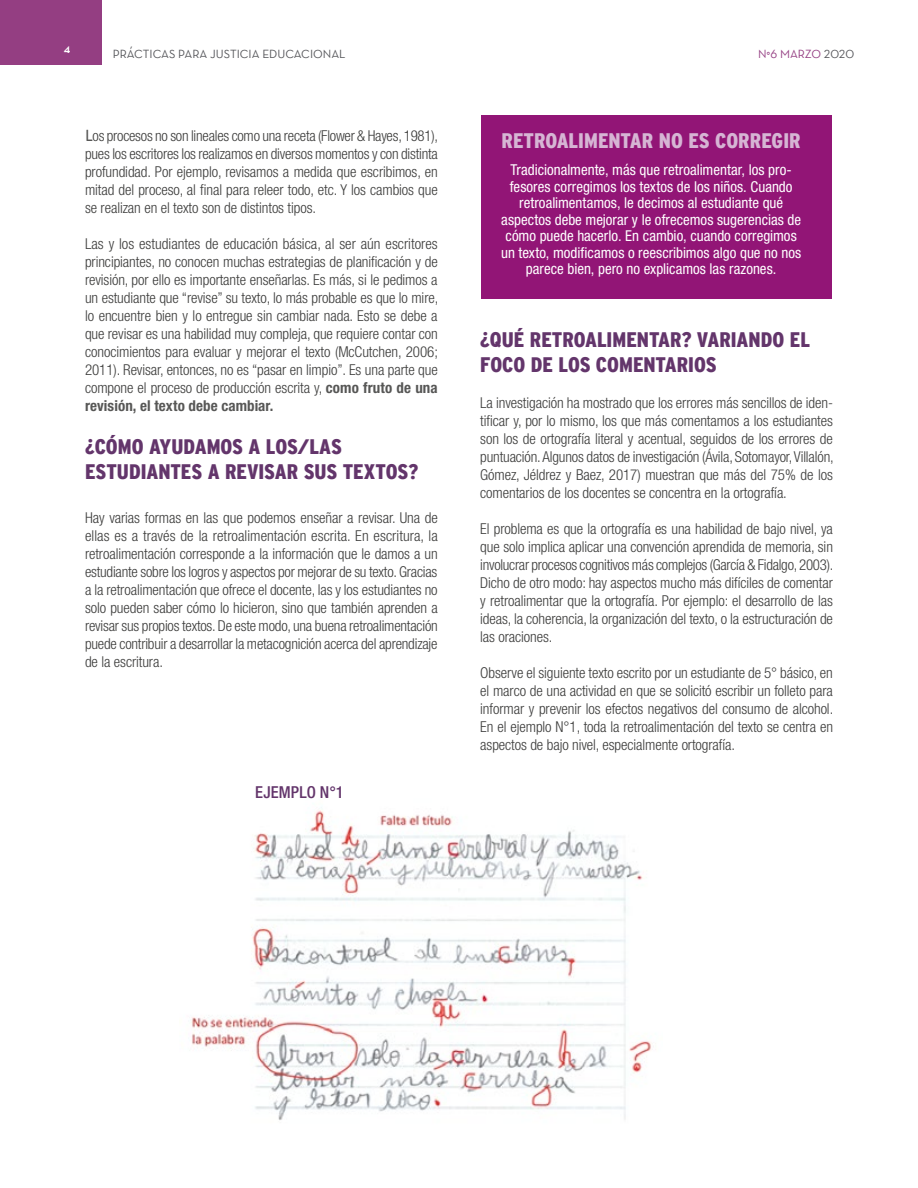
<style>
.page{position:relative;width:918px;height:1188px;background:#fff}
.page>*{position:absolute;margin:0;border:0;box-sizing:border-box;transform-origin:0 0}
.t1{font:900 21px/25.2px "Interstate Cond Mono";letter-spacing:-.005em;color:#63356b}
.t2{font:900 21px "Interstate Cond Mono";letter-spacing:-.005em;color:#d6b5d4}
.t3{font:500 condensed 16.5px "Helvetica Neue LT Std";letter-spacing:.005em;color:#63356b}
.t4{font:300 condensed 15px/18px "Helvetica Neue LT Std";letter-spacing:-.005em;color:#3c3c3b;text-align:justify}
.t5{font:condensed 15px/16.5px "Helvetica Neue LT Std";color:#fff;text-align:center}
.t6{font:13.5px "Neutra Text Demi SC";color:#fff}
.t7{font:12px "Neutra Text Book SC";color:#55565a}
.t8{font:12px "Neutra Text Book SC";letter-spacing:-.005em;color:#943e82}
.s1{font-family:"Neutra Text Book Alt"}
.s2{font-family:"Neutra Text Book Alt";color:#55565a}
.s3{font-family:"Calibri";font-weight:400;font-stretch:normal;font-size:18px;color:#575756}
.s4{font-weight:700;color:#575756}
</style>
<div class="page">
<div style="left:0;top:0;width:102px;height:64px;background:#943e82"></div>
<div style="left:481px;top:115px;width:351px;height:184px;background:#921576"></div>
<img style="left:191px;top:807px;width:460px;height:313px">
<p class="t6" style="left:64px;top:40px;width:8px">4</p>
<p class="t7" style="left:113px;top:46px;width:234px">PRÁCTICAS PARA JUSTICIA EDUCACIONAL</p>
<p class="t8" style="left:758px;top:47px;width:98px">N°<span class="s1">6</span> MARZO <span class="s2">2020</span></p>
<p class="t4" style="left:85px;top:127px;width:355px"><span class="s3">L</span>os procesos no son lineales como una receta (Flower &amp; Hayes, 1981), pues los escritores los realizamos en diversos momentos y con distinta profundidad. Por ejemplo, revisamos a medida que escribimos, en mitad del proceso, al final para releer todo, etc. Y los cambios que se realizan en el texto son de distintos tipos.</p>
<p class="t4" style="left:85px;top:235px;width:355px">Las y los estudiantes de educación básica, al ser aún escritores principiantes, no conocen muchas estrategias de planificación y de revisión, por ello es importante enseñarlas. Es más, si le pedimos a un estudiante que “revise” su texto, lo más probable es que lo mire, lo encuentre bien y lo entregue sin cambiar nada. Esto se debe a que revisar es una habilidad muy compleja, que requiere contar con conocimientos para evaluar y mejorar el texto (McCutchen, 2006; 2011). Revisar, entonces, no es “pasar en limpio”. Es una parte que compone el proceso de producción escrita y, <span class="s4">como fruto de una revisión, el texto debe cambiar.</span></p>
<h1 class="t1" style="left:85px;top:434px;width:335px">¿CÓMO AYUDAMOS A LOS/LAS<br>ESTUDIANTES A REVISAR SUS TEXTOS?</h1>
<p class="t4" style="left:85px;top:508px;width:354px">Hay varias formas en las que podemos enseñar a revisar. Una de ellas es a través de la retroalimentación escrita. En escritura, la retroalimentación corresponde a la información que le damos a un estudiante sobre los logros y aspectos por mejorar de su texto. Gracias a la retroalimentación que ofrece el docente, las y los estudiantes no solo pueden saber cómo lo hicieron, sino que también aprenden a revisar sus propios textos. De este modo, una buena retroalimentación puede contribuir a desarrollar la metacognición acerca del aprendizaje de la escritura.</p>
<p class="t3" style="left:255px;top:782px;width:90px">EJEMPLO N°1</p>
<h1 class="t2" style="left:502px;top:129px;width:301px">RETROALIMENTAR NO ES CORREGIR</h1>
<p class="t5" style="left:501px;top:162px;width:302px">Tradicionalmente, más que retroalimentar, los pro&shy;fesores corregimos los textos de los niños. Cuando retroalimentamos, le decimos al estudiante qué aspectos debe mejorar y le ofrecemos sugerencias de cómo puede hacerlo. En cambio, cuando corregimos un texto, modificamos o reescribimos algo que no nos parece bien, pero no explicamos las razones.</p>
<h1 class="t1" style="left:480px;top:326px;width:331px">¿QUÉ RETROALIMENTAR? VARIANDO EL<br>FOCO DE LOS COMENTARIOS</h1>
<p class="t4" style="left:480px;top:393px;width:355px">La investigación ha mostrado que los errores más sencillos de iden&shy;tificar y, por lo mismo, los que más comentamos a los estudiantes son los de ortografía literal y acentual, seguidos de los errores de puntuación. Algunos datos de investigación (Ávila, Sotomayor, Villalón, Gómez, Jéldrez y Baez, 2017) muestran que más del 75% de los comentarios de los docentes se concentra en la ortografía.</p>
<p class="t4" style="left:480px;top:519px;width:355px">El problema es que la ortografía es una habilidad de bajo nivel, ya que solo implica aplicar una convención aprendida de memoria, sin involucrar procesos cognitivos más complejos (García &amp; Fidalgo, 2003).<br>Dicho de otro modo: hay aspectos mucho más difíciles de comentar y retroalimentar que la ortografía. Por ejemplo: el desarrollo de las ideas, la coherencia, la organización del texto, o la estructuración de las oraciones.</p>
<p class="t4" style="left:480px;top:663px;width:355px">Observe el siguiente texto escrito por un estudiante de 5° básico, en el marco de una actividad en que se solicitó escribir un folleto para informar y prevenir los efectos negativos del consumo de alcohol.<br>En el ejemplo N°1, toda la retroalimentación del texto se centra en aspectos de bajo nivel, especialmente ortografía.</p>
</div>
